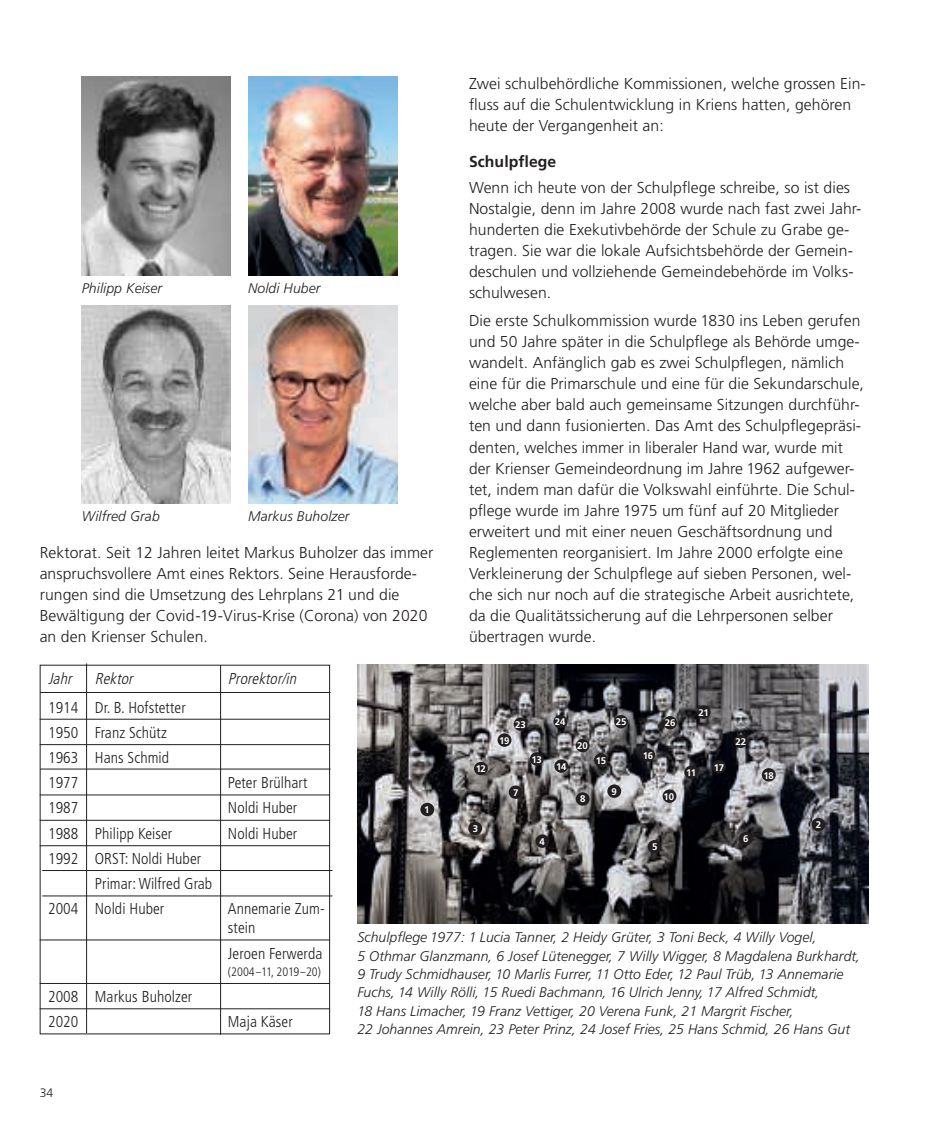
<style>
.page{position:relative;width:943px;height:1141px;background:#fff}
.page>*{position:absolute;margin:0;border:0;box-sizing:border-box;transform-origin:0 0}
.t1{font:300 15.75px/21px "Frutiger";letter-spacing:.005em;color:#231f20}
.t2{font:300 condensed 15.75px/25.2px "Frutiger";letter-spacing:.005em;color:#231f20}
.t3{font:italic 300 condensed 15.75px "Frutiger";color:#231f20}
.t4{font:700 15.75px "Frutiger";letter-spacing:.005em;color:#231f20}
.t5{font:italic 300 14px/18.4px "Frutiger";letter-spacing:.005em;color:#231f20}
.t6{font:300 condensed 12.25px "Frutiger";letter-spacing:.005em;color:#231f20}
.t7{font:300 12.25px "Frutiger";color:#231f20}
.t8{font:700 9.62px "Frutiger";letter-spacing:-.045em;color:#fff}
</style>
<div class="page">
<img style="left:82px;top:77px;width:149px;height:198px">
<img style="left:248px;top:77px;width:149px;height:198px">
<img style="left:82px;top:305px;width:149px;height:199px">
<img style="left:248px;top:305px;width:149px;height:199px">
<hr style="left:86px;top:663px;width:1px;height:370px;background:#231f20">
<hr style="left:220px;top:665px;width:1px;height:370px;background:#231f20">
<hr style="left:40px;top:692px;width:290px;height:1px;background:#231f20">
<hr style="left:40px;top:719px;width:290px;height:1px;background:#231f20">
<hr style="left:40px;top:744px;width:290px;height:1px;background:#231f20">
<hr style="left:40px;top:769px;width:290px;height:1px;background:#231f20">
<hr style="left:40px;top:795px;width:290px;height:1px;background:#231f20">
<hr style="left:40px;top:820px;width:290px;height:1px;background:#231f20">
<hr style="left:40px;top:845px;width:290px;height:1px;background:#231f20">
<hr style="left:42px;top:870px;width:290px;height:1px;background:#231f20">
<hr style="left:42px;top:896px;width:290px;height:1px;background:#231f20">
<hr style="left:40px;top:940px;width:290px;height:1px;background:#231f20">
<hr style="left:40px;top:983px;width:290px;height:1px;background:#231f20">
<hr style="left:40px;top:1008px;width:290px;height:1px;background:#231f20">
<img style="left:357px;top:665px;width:511px;height:259px">
<div style="left:575px;top:739px;width:14px;height:13px;background:#231f20;border-radius:50%"></div>
<div style="left:420px;top:803px;width:14px;height:13px;background:#231f20;border-radius:50%"></div>
<div style="left:811px;top:818px;width:14px;height:13px;background:#231f20;border-radius:50%"></div>
<div style="left:468px;top:822px;width:14px;height:13px;background:#231f20;border-radius:50%"></div>
<div style="left:535px;top:834px;width:14px;height:14px;background:#231f20;border-radius:50%"></div>
<div style="left:647px;top:840px;width:14px;height:13px;background:#231f20;border-radius:50%"></div>
<div style="left:739px;top:832px;width:13px;height:13px;background:#231f20;border-radius:50%"></div>
<div style="left:508px;top:785px;width:14px;height:14px;background:#231f20;border-radius:50%"></div>
<div style="left:575px;top:792px;width:14px;height:14px;background:#231f20;border-radius:50%"></div>
<div style="left:607px;top:784px;width:14px;height:14px;background:#231f20;border-radius:50%"></div>
<div style="left:662px;top:789px;width:14px;height:14px;background:#231f20;border-radius:50%"></div>
<div style="left:684px;top:766px;width:14px;height:13px;background:#231f20;border-radius:50%"></div>
<div style="left:474px;top:762px;width:14px;height:13px;background:#231f20;border-radius:50%"></div>
<div style="left:530px;top:752px;width:13px;height:14px;background:#231f20;border-radius:50%"></div>
<div style="left:554px;top:759px;width:14px;height:14px;background:#231f20;border-radius:50%"></div>
<div style="left:594px;top:753px;width:14px;height:14px;background:#231f20;border-radius:50%"></div>
<div style="left:641px;top:748px;width:14px;height:14px;background:#231f20;border-radius:50%"></div>
<div style="left:712px;top:760px;width:14px;height:13px;background:#231f20;border-radius:50%"></div>
<div style="left:761px;top:768px;width:14px;height:13px;background:#231f20;border-radius:50%"></div>
<div style="left:497px;top:733px;width:14px;height:14px;background:#231f20;border-radius:50%"></div>
<div style="left:696px;top:705px;width:14px;height:14px;background:#231f20;border-radius:50%"></div>
<div style="left:734px;top:735px;width:13px;height:13px;background:#231f20;border-radius:50%"></div>
<div style="left:513px;top:717px;width:14px;height:14px;background:#231f20;border-radius:50%"></div>
<div style="left:553px;top:715px;width:14px;height:13px;background:#231f20;border-radius:50%"></div>
<div style="left:614px;top:715px;width:14px;height:13px;background:#231f20;border-radius:50%"></div>
<div style="left:663px;top:716px;width:14px;height:13px;background:#231f20;border-radius:50%"></div>
<p class="t5" style="left:82px;top:279px;width:82px">Philipp Keiser</p>
<p class="t5" style="left:248px;top:279px;width:74px">Noldi Huber</p>
<p class="t5" style="left:82px;top:507px;width:79px">Wilfred Grab</p>
<p class="t5" style="left:248px;top:507px;width:103px">Markus Buholzer</p>
<p class="t1" style="left:40px;top:542px;width:395px">Rektorat. Seit 12 Jahren leitet Markus Buholzer das immer anspruchsvollere Amt eines Rektors. Seine Herausforde&shy;rungen sind die Umsetzung des Lehrplans 21 und die Bewältigung der Covid-19-Virus-Krise (Corona) von 2020 an den Krienser Schulen.</p>
<p class="t1" style="left:469px;top:73px;width:398px">Zwei schulbehördliche Kommissionen, welche grossen Ein&shy;fluss auf die Schulentwicklung in Kriens hatten, gehören heute der Vergangenheit an:</p>
<p class="t4" style="left:469px;top:152px;width:89px">Schulpflege</p>
<p class="t1" style="left:469px;top:177px;width:394px">Wenn ich heute von der Schulpflege schreibe, so ist dies Nostalgie, denn im Jahre 2008 wurde nach fast zwei Jahr&shy;hunderten die Exekutivbehörde der Schule zu Grabe ge&shy;tragen. Sie war die lokale Aufsichtsbehörde der Gemein&shy;deschulen und vollziehende Gemeindebehörde im Volks&shy;schulwesen.</p>
<p class="t1" style="left:469px;top:310px;width:396px">Die erste Schulkommission wurde 1830 ins Leben gerufen und 50 Jahre später in die Schulpflege als Behörde umge&shy;wandelt. Anfänglich gab es zwei Schulpflegen, nämlich eine für die Primarschule und eine für die Sekundarschule, welche aber bald auch gemeinsame Sitzungen durchführ&shy;ten und dann fusionierten. Das Amt des Schulpflegepräsi&shy;denten, welches immer in liberaler Hand war, wurde mit der Krienser Gemeindeordnung im Jahre 1962 aufgewer&shy;tet, indem man dafür die Volkswahl einführte. Die Schul&shy;pflege wurde im Jahre 1975 um fünf auf 20 Mitglieder erweitert und mit einer neuen Geschäftsordnung und Reglementen reorganisiert. Im Jahre 2000 erfolgte eine Verkleinerung der Schulpflege auf sieben Personen, wel&shy;che sich nur noch auf die strategische Arbeit ausrichtete, da die Qualitätssicherung auf die Lehrpersonen selber übertragen wurde.</p>
<p class="t3" style="left:48px;top:670px;width:90px">Jahr Rektor</p>
<p class="t3" style="left:228px;top:670px;width:74px">Prorektor/in</p>
<p class="t2" style="left:48px;top:695px;width:139px">1914 Dr. B. Hofstetter<br>1950 Franz Schütz<br>1963 Hans Schmid<br>1977</p>
<p class="t2" style="left:228px;top:770px;width:81px">Peter Brülhart</p>
<p class="t2" style="left:48px;top:796px;width:32px">1987</p>
<p class="t2" style="left:228px;top:796px;width:71px">Noldi Huber</p>
<p class="t2" style="left:48px;top:821px;width:126px">1988 Philipp Keiser</p>
<p class="t2" style="left:228px;top:821px;width:71px">Noldi Huber</p>
<p class="t2" style="left:48px;top:846px;width:155px">1992 ORST: Noldi Huber</p>
<p class="t2" style="left:95px;top:871px;width:119px">Primar: Wilfred Grab</p>
<p class="t2" style="left:48px;top:896px;width:118px">2004 Noldi Huber</p>
<p class="t2" style="left:228px;top:899px;width:98px;line-height:19.2px">Annemarie Zum&shy;stein</p>
<p class="t2" style="left:228px;top:941px;width:96px">Jeroen Ferwerda</p>
<p class="t6" style="left:228px;top:965px;width:95px">(2004–11, 2019–20)</p>
<p class="t2" style="left:48px;top:984px;width:146px">2008 Markus Buholzer<br>2020</p>
<p class="t2" style="left:228px;top:1009px;width:66px">Maja Käser</p>
<p class="t7" style="left:40px;top:1086px;width:15px">34</p>
<p class="t8" style="left:424px;top:804px;width:7px">1</p>
<p class="t8" style="left:475px;top:763px;width:12px">12</p>
<p class="t8" style="left:472px;top:823px;width:7px">3</p>
<p class="t8" style="left:515px;top:719px;width:12px">23</p>
<p class="t8" style="left:555px;top:716px;width:12px">24</p>
<p class="t8" style="left:615px;top:716px;width:12px">25</p>
<p class="t8" style="left:664px;top:717px;width:12px">26</p>
<p class="t8" style="left:499px;top:735px;width:12px">19</p>
<p class="t8" style="left:513px;top:787px;width:7px">7</p>
<p class="t8" style="left:531px;top:754px;width:12px">13</p>
<p class="t8" style="left:556px;top:761px;width:12px">14</p>
<p class="t8" style="left:577px;top:740px;width:12px">20</p>
<p class="t8" style="left:596px;top:755px;width:12px">15</p>
<p class="t8" style="left:580px;top:793px;width:7px">8</p>
<p class="t8" style="left:611px;top:786px;width:7px">9</p>
<p class="t8" style="left:643px;top:750px;width:12px">16</p>
<p class="t8" style="left:663px;top:790px;width:12px">10</p>
<p class="t8" style="left:698px;top:707px;width:12px">21</p>
<p class="t8" style="left:686px;top:767px;width:12px">11</p>
<p class="t8" style="left:714px;top:761px;width:12px">17</p>
<p class="t8" style="left:735px;top:736px;width:12px">22</p>
<p class="t8" style="left:539px;top:836px;width:7px">4</p>
<p class="t8" style="left:652px;top:841px;width:7px">5</p>
<p class="t8" style="left:743px;top:833px;width:7px">6</p>
<p class="t8" style="left:763px;top:770px;width:12px">18</p>
<p class="t8" style="left:816px;top:819px;width:7px">2</p>
<p class="t5" style="left:357px;top:928px;width:504px">Schulpflege 1977: 1 Lucia Tanner, 2 Heidy Grüter, 3 Toni Beck, 4 Willy Vogel,<br>5 Othmar Glanzmann, 6 Josef Lütenegger, 7 Willy Wigger, 8 Magdalena Burkhardt, 9 Trudy Schmidhauser, 10 Marlis Furrer, 11 Otto Eder, 12 Paul Trüb, 13 Annemarie Fuchs, 14 Willy Rölli, 15 Ruedi Bachmann, 16 Ulrich Jenny, 17 Alfred Schmidt,<br>18 Hans Limacher, 19 Franz Vettiger, 20 Verena Funk, 21 Margrit Fischer,<br>22 Johannes Amrein, 23 Peter Prinz, 24 Josef Fries, 25 Hans Schmid, 26 Hans Gut</p>
</div>
